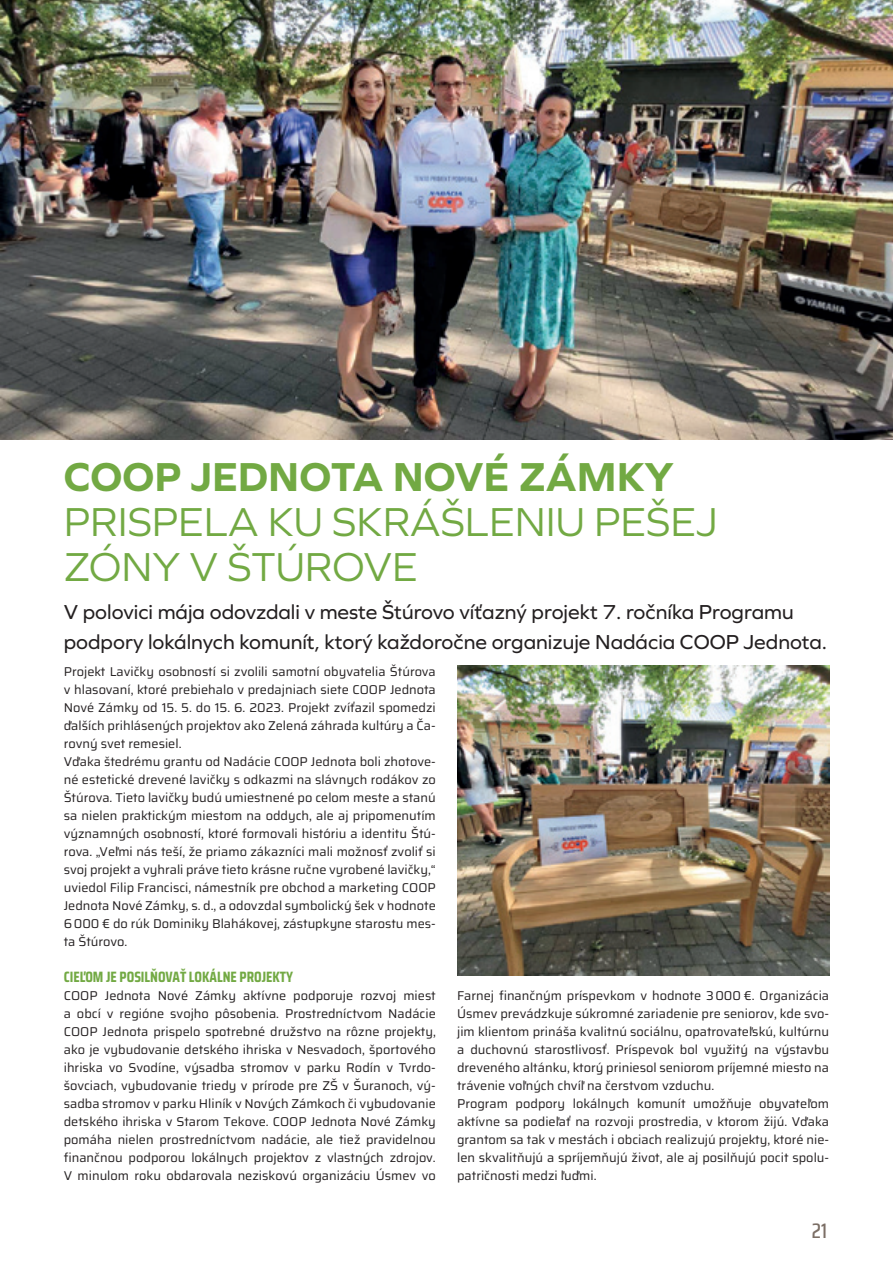
<style>
.page{position:relative;width:893px;height:1263px;background:#fff}
.page>*{position:absolute;margin:0;border:0;box-sizing:border-box;transform-origin:0 0}
.t1{font:42px/45px "Graphie";color:#72a943}
.t2{font:700 42px "Graphie";color:#72a943}
.t3{font:21px/30px "Graphie";color:#231f20}
.t4{font:500 21px "Saira Condensed";color:#7b6e65}
.t5{font:700 15px "Saira Condensed";color:#72a943}
.t6{font:100 12.75px/18px "Saira";color:#231f20}
</style>
<div class="page">
<img style="left:0;top:0;width:893px;height:439px">
<img style="left:457px;top:665px;width:372px;height:311px">
<h1 class="t2" style="left:64px;top:452px;width:612px">COOP JEDNOTA NOVÉ ZÁMKY</h1>
<h1 class="t1" style="left:64px;top:498px;width:655px">PRISPELA KU SKRÁŠLENIU PEŠEJ<br>ZÓNY V ŠTÚROVE</h1>
<h2 class="t3" style="left:64px;top:597px;width:765px">V polovici mája odovzdali v meste Štúrovo víťazný projekt 7. ročníka Programu podpory lokálnych komunít, ktorý každoročne organizuje Nadácia COOP Jednota.</h2>
<p class="t6" style="left:64px;top:662px;width:374px">Projekt Lavičky osobností si zvolili samotní obyvatelia Štúrova v hlasovaní, ktoré prebiehalo v predajniach siete COOP Jednota Nové Zámky od 15. 5. do 15. 6. 2023. Projekt zvíťazil spomedzi ďalších prihlásených projektov ako Zelená záhrada kultúry a Ča&shy;rovný svet remesiel.<br>Vďaka štedrému grantu od Nadácie COOP Jednota boli zhotove&shy;né estetické drevené lavičky s odkazmi na slávnych rodákov zo Štúrova. Tieto lavičky budú umiestnené po celom meste a stanú sa nielen praktickým miestom na oddych, ale aj pripomenutím významných osobností, ktoré formovali históriu a identitu Štú&shy;rova. „Veľmi nás teší, že priamo zákazníci mali možnosť zvoliť si svoj projekt a vyhrali práve tieto krásne ručne vyrobené lavičky,“ uviedol Filip Francisci, námestník pre obchod a marketing COOP Jednota Nové Zámky, s. d., a odovzdal symbolický šek v hodnote 6000 € do rúk Dominiky Blahákovej, zástupkyne starostu mes&shy;ta Štúrovo.</p>
<p class="t5" style="left:64px;top:965px;width:231px">CIEĽOM JE POSILŇOVAŤ LOKÁLNE PROJEKTY</p>
<p class="t6" style="left:64px;top:986px;width:374px;text-align:justify">COOP Jednota Nové Zámky aktívne podporuje rozvoj miest a obcí v regióne svojho pôsobenia. Prostredníctvom Nadácie COOP Jednota prispelo spotrebné družstvo na rôzne projekty, ako je vybudovanie detského ihriska v Nesvadoch, športového ihriska vo Svodíne, výsadba stromov v parku Rodín v Tvrdo&shy;šovciach, vybudovanie triedy v prírode pre ZŠ v Šuranoch, vý&shy;sadba stromov v parku Hliník v Nových Zámkoch či vybudovanie detského ihriska v Starom Tekove. COOP Jednota Nové Zámky pomáha nielen prostredníctvom nadácie, ale tiež pravidelnou finančnou podporou lokálnych projektov z vlastných zdrojov.<br>V minulom roku obdarovala neziskovú organizáciu Úsmev vo</p>
<p class="t6" style="left:457px;top:986px;width:374px">Farnej finančným príspevkom v hodnote 3000 €. Organizácia Úsmev prevádzkuje súkromné zariadenie pre seniorov, kde svo&shy;jim klientom prináša kvalitnú sociálnu, opatrovateľskú, kultúrnu a duchovnú starostlivosť. Príspevok bol využitý na výstavbu dreveného altánku, ktorý priniesol seniorom príjemné miesto na trávenie voľných chvíľ na čerstvom vzduchu.<br>Program podpory lokálnych komunít umožňuje obyvateľom aktívne sa podieľať na rozvoji prostredia, v ktorom žijú. Vďaka grantom sa tak v mestách i obciach realizujú projekty, ktoré nie&shy;len skvalitňujú a spríjemňujú život, ale aj posilňujú pocit spolu&shy;patričnosti medzi ľuďmi.</p>
<h2 class="t4" style="left:812px;top:1215px;width:17px">21</h2>
</div>
